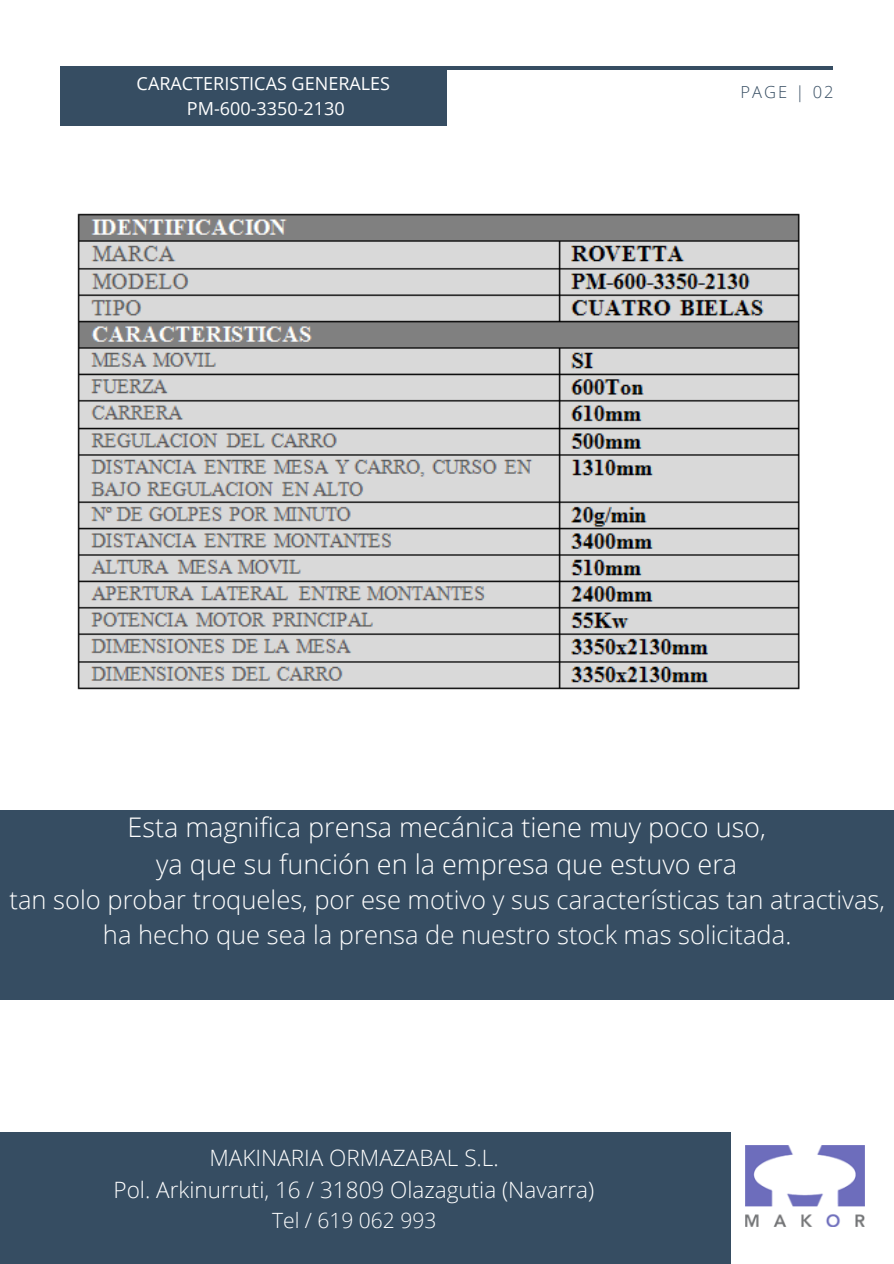
<style>
.page{position:relative;width:894px;height:1264px;background:#fff}
.page>*{position:absolute;margin:0;border:0;box-sizing:border-box;transform-origin:0 0}
.t1{font:300 27px "Open Sans";color:#fff}
.t2{font:300 25.5px/35px "Open Sans";color:#fff;text-align:center}
.t3{font:300 22.5px "Open Sans";color:#fff}
.t4{font:300 21px "Open Sans";color:#fff}
.t5{font:18px "Open Sans";color:#fff}
.t6{font:300 16.5px "Open Sans";letter-spacing:.12em;color:#364d62}
</style>
<div class="page">
<hr style="left:61px;top:66px;width:771px;height:4px;background:#364d62">
<div style="left:61px;top:66px;width:386px;height:60px;background:#364d62"></div>
<div style="left:0;top:1132px;width:731px;height:131px;background:#364d62"></div>
<img style="left:745px;top:1145px;width:119px;height:81px">
<img style="left:77px;top:213px;width:723px;height:477px">
<div style="left:0;top:810px;width:893px;height:189px;background:#364d62"></div>
<p class="t5" style="left:137px;top:71px;width:255px">CARACTERISTICAS GENERALES</p>
<p class="t5" style="left:187px;top:96px;width:159px">PM-600-3350-2130</p>
<p class="t6" style="left:740px;top:80px;width:94px">PAGE | 02</p>
<p class="t1" style="left:127px;top:807px;width:639px">Esta magnifica prensa mecánica tiene muy poco uso,</p>
<p class="t1" style="left:156px;top:845px;width:582px">ya que su función en la empresa que estuvo era</p>
<p class="t2" style="left:9px;top:881px;width:876px">tan solo probar troqueles, por ese motivo y sus características tan atractivas, ha hecho que sea la prensa de nuestro stock mas solicitada.</p>
<p class="t3" style="left:209px;top:1142px;width:291px">MAKINARIA ORMAZABAL S.L.</p>
<p class="t3" style="left:113px;top:1173px;width:482px">Pol. Arkinurruti, 16 / 31809 Olazagutia (Navarra)</p>
<p class="t4" style="left:272px;top:1205px;width:166px">Tel / 619 062 993</p>
</div>
